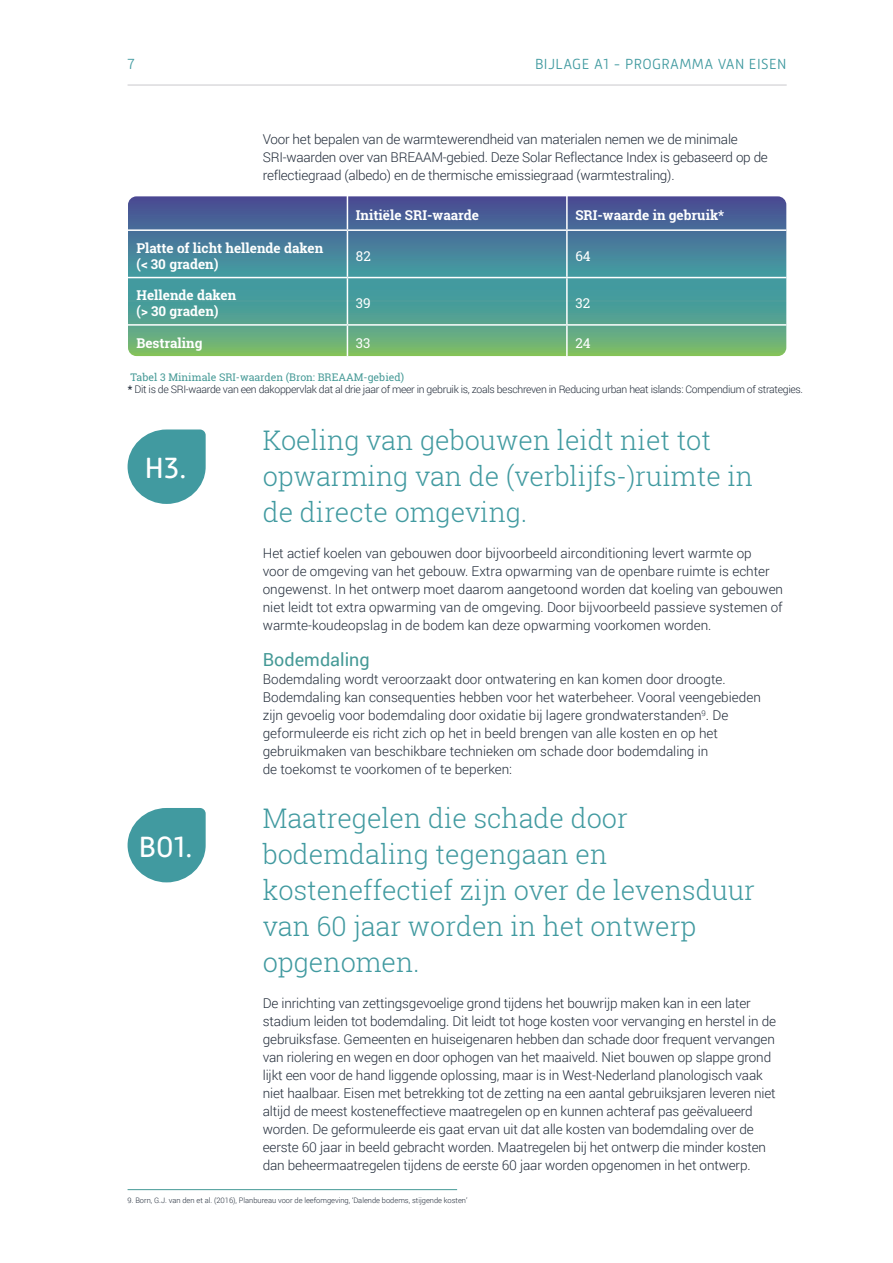
<style>
.page{position:relative;width:893px;height:1263px;background:#fff}
.page>*{position:absolute;margin:0;border:0;box-sizing:border-box;transform-origin:0 0}
.Kop_met_verloop{font:30px "Mic 32 New Rounded";color:#fff}
.Streamer_Paars-blauw{font:300 27px/36px "Roboto Slab";color:#419aa0}
.Tussenkop_Zeegroen{font:18px "Roboto";color:#459996}
.t1{font:300 15px "Mic 32 New Rounded";letter-spacing:.025em;color:#419aa0}
.Bodytekst{font:300 13.5px/18px "Roboto";letter-spacing:-.01em;color:#212b39}
.Tabellen_kop{font:700 13.5px/16.2px "Roboto Slab";color:#fff}
.Tabellen_kop-2{font:13.5px "Roboto Slab";color:#fff}
.Bodytekst-2{font:300 10.5px "Roboto";letter-spacing:-.03em;color:#212b39}
.Bodytekst-3{font:10.5px "Roboto Slab";color:#459996}
.Bodytekst-4{font:300 7.5px "Roboto";color:#212b39}
.s1{font-weight:500}
</style>
<div class="page">
<hr style="left:128px;top:84px;width:659px;height:2px;background:#dbdadd">
<svg style="left:127px;top:429px;width:79px;height:75px"></svg>
<svg style="left:127px;top:808px;width:79px;height:75px"></svg>
<svg style="left:128px;top:196px;width:658px;height:160px;background:#508d93"></svg>
<hr style="left:347px;top:196px;width:1px;height:33px;background:#fff">
<hr style="left:566px;top:196px;width:2px;height:33px;background:#fff">
<hr style="left:128px;top:229px;width:219px;height:2px;background:#fff">
<hr style="left:347px;top:229px;width:220px;height:2px;background:#fff">
<hr style="left:347px;top:231px;width:1px;height:46px;background:#fff">
<hr style="left:567px;top:229px;width:219px;height:2px;background:#fff">
<hr style="left:566px;top:231px;width:2px;height:46px;background:#fff">
<hr style="left:128px;top:277px;width:219px;height:1px;background:#fff">
<hr style="left:347px;top:277px;width:220px;height:1px;background:#fff">
<hr style="left:347px;top:278px;width:1px;height:46px;background:#fff">
<hr style="left:567px;top:277px;width:219px;height:1px;background:#fff">
<hr style="left:566px;top:278px;width:2px;height:46px;background:#fff">
<hr style="left:128px;top:324px;width:219px;height:2px;background:#fff">
<hr style="left:347px;top:324px;width:220px;height:2px;background:#fff">
<hr style="left:347px;top:326px;width:1px;height:30px;background:#fff">
<hr style="left:567px;top:324px;width:219px;height:2px;background:#fff">
<hr style="left:566px;top:326px;width:2px;height:30px;background:#fff">
<hr style="left:128px;top:1189px;width:329px;height:1px;background:#459996">
<p class="t1" style="left:128px;top:55px;width:9px">7</p>
<p class="t1" style="left:535px;top:55px;width:253px">BIJLAGE A1 - PROGRAMMA VAN EISEN</p>
<p class="Bodytekst" style="left:263px;top:130px;width:507px">Voor het bepalen van de warmtewerendheid van materialen nemen we de minimale<br>SRI-waarden over van BREAAM-gebied. Deze Solar Reflectance Index is gebaseerd op de reflectiegraad (albedo) en de thermische emissiegraad (warmtestraling).</p>
<p class="Tabellen_kop" style="left:356px;top:207px;width:124px">Initiële SRI-waarde</p>
<p class="Tabellen_kop" style="left:575px;top:207px;width:150px">SRI-waarde in gebruik*</p>
<p class="Tabellen_kop" style="left:136px;top:240px;width:188px">Platte of licht hellende daken (&lt; 30 graden)</p>
<p class="Tabellen_kop-2" style="left:356px;top:247px;width:16px">82</p>
<p class="Tabellen_kop-2" style="left:575px;top:247px;width:17px">64</p>
<p class="Tabellen_kop" style="left:136px;top:287px;width:101px">Hellende daken</p>
<p class="Tabellen_kop" style="left:136px;top:303px;width:84px">(&gt; 30 graden)</p>
<p class="Tabellen_kop-2" style="left:356px;top:294px;width:16px">39</p>
<p class="Tabellen_kop-2" style="left:575px;top:294px;width:16px">32</p>
<p class="Tabellen_kop" style="left:136px;top:334px;width:67px">Bestraling</p>
<p class="Tabellen_kop-2" style="left:356px;top:333px;width:16px">33</p>
<p class="Tabellen_kop-2" style="left:575px;top:333px;width:17px">24</p>
<p class="Bodytekst-3" style="left:131px;top:370px;width:275px">Tabel 3 Minimale SRI-waarden (Bron: BREAAM-gebied)</p>
<p class="Bodytekst-2" style="left:128px;top:382px;width:677px"><span class="s1">*</span> Dit is de SRI-waarde van een dakoppervlak dat al drie jaar of meer in gebruik is, zoals beschreven in Reducing urban heat islands: Compendium of strategies.</p>
<p class="Kop_met_verloop" style="left:145px;top:451px;width:43px">H3.</p>
<p class="Kop_met_verloop" style="left:139px;top:829px;width:55px">B01.</p>
<p class="Streamer_Paars-blauw" style="left:263px;top:422px;width:492px">Koeling van gebouwen leidt niet tot opwarming van de (verblijfs-)ruimte in de directe omgeving.</p>
<p class="Bodytekst" style="left:263px;top:544px;width:522px">Het actief koelen van gebouwen door bijvoorbeeld airconditioning levert warmte op<br>voor de omgeving van het gebouw. Extra opwarming van de openbare ruimte is echter ongewenst. In het ontwerp moet daarom aangetoond worden dat koeling van gebouwen niet leidt tot extra opwarming van de omgeving. Door bijvoorbeeld passieve systemen of warmte-koudeopslag in de bodem kan deze opwarming voorkomen worden.</p>
<p class="Tussenkop_Zeegroen" style="left:263px;top:647px;width:108px">Bodemdaling</p>
<p class="Bodytekst" style="left:263px;top:670px;width:500px">Bodemdaling wordt veroorzaakt door ontwatering en kan komen door droogte.<br>Bodemdaling kan consequenties hebben voor het waterbeheer. Vooral veengebieden zijn gevoelig voor bodemdaling door oxidatie bij lagere grondwaterstanden<sup>9</sup>. De geformuleerde eis richt zich op het in beeld brengen van alle kosten en op het gebruikmaken van beschikbare technieken om schade door bodemdaling in<br>de toekomst te voorkomen of te beperken:</p>
<p class="Streamer_Paars-blauw" style="left:263px;top:800px;width:494px">Maatregelen die schade door bodemdaling tegengaan en kosteneffectief zijn over de levensduur van 60 jaar worden in het ontwerp opgenomen.</p>
<p class="Bodytekst" style="left:263px;top:994px;width:515px">De inrichting van zettingsgevoelige grond tijdens het bouwrijp maken kan in een later stadium leiden tot bodemdaling. Dit leidt tot hoge kosten voor vervanging en herstel in de gebruiksfase. Gemeenten en huiseigenaren hebben dan schade door frequent vervangen van riolering en wegen en door ophogen van het maaiveld. Niet bouwen op slappe grond lijkt een voor de hand liggende oplossing, maar is in West-Nederland planologisch vaak niet haalbaar. Eisen met betrekking tot de zetting na een aantal gebruiksjaren leveren niet altijd de meest kosteneffectieve maatregelen op en kunnen achteraf pas geëvalueerd worden. De geformuleerde eis gaat ervan uit dat alle kosten van bodemdaling over de eerste 60 jaar in beeld gebracht worden. Maatregelen bij het ontwerp die minder kosten dan beheermaatregelen tijdens de eerste 60 jaar worden opgenomen in het ontwerp.</p>
<p class="Bodytekst-4" style="left:128px;top:1195px;width:341px">9. Born, G.J. van den et al. (2016), Planbureau voor de leefomgeving, ‘Dalende bodems, stijgende kosten’</p>
</div>
